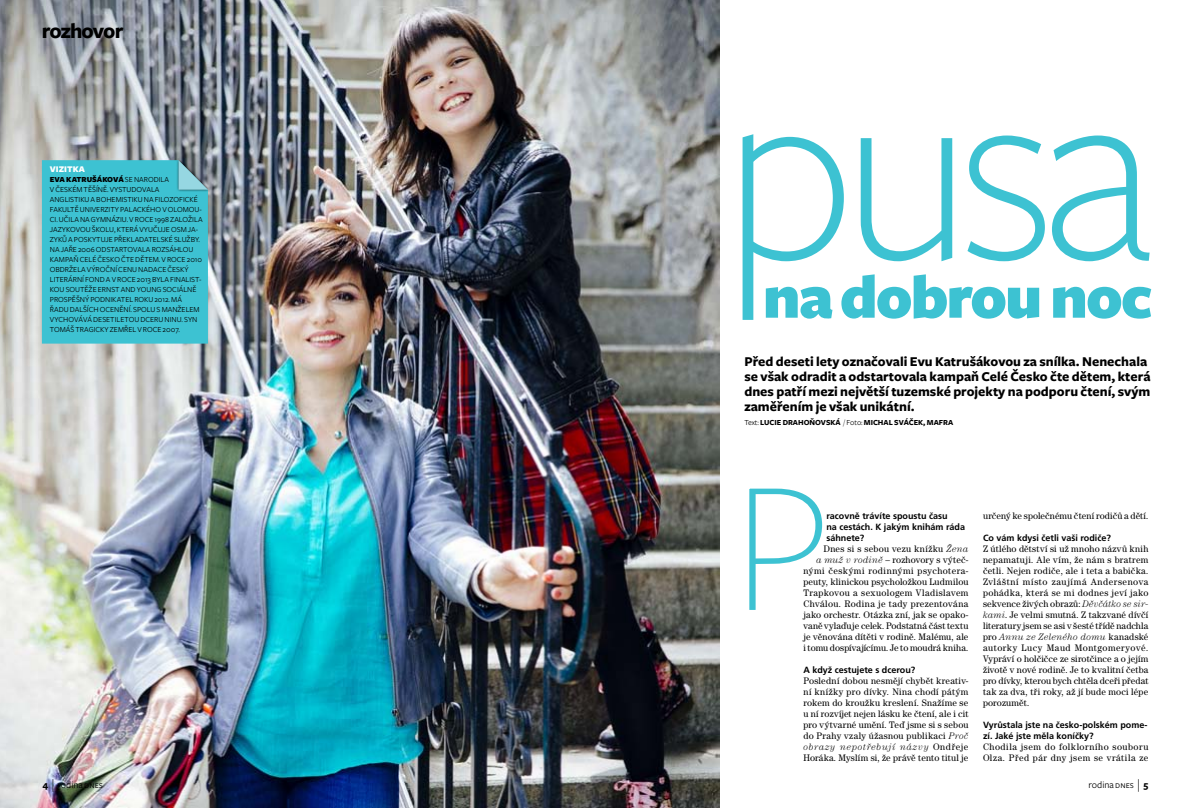
<style>
.page{position:relative;width:1191px;height:808px;background:#fff}
.page>*{position:absolute;margin:0;border:0;box-sizing:border-box;transform-origin:0 0}
.t1{font:300 263px "Freight Sans";color:#3dc2d2}
.t2{font:900 64px "Freight Sans";letter-spacing:-.03em;color:#3dc2d2}
.t3{font:700 22px "Freight Sans";color:#000}
.t4{font:700 14px/15px "Freight Sans";color:#000}
.t5{font:10px "Freight Sans";color:#000}
.t6{font:9.5px/11px "Century CE";letter-spacing:.025em;color:#000;text-align:justify;scale:.96 1}
.t7{font:9.5px/11px "Century CE";letter-spacing:.055em;color:#000;scale:.96 1}
.t8{font:9.5px "Century CE";letter-spacing:.005em;color:#000;scale:.96 1}
.t9{font:700 9px/11px "Frutiger CE";color:#000}
.t10{font:900 9px "Freight Sans";color:#fff}
.t11{font:8px/10px "Freight Sans";color:#000}
.t12{font:700 8px "Freight Sans";color:#000}
.s1{font-weight:900}
.s2{font-weight:400}
.s3{font-weight:300}
.s4{font-weight:300;font-style:italic}
.s5{font-weight:700}
.s6{font-weight:300;font-size:14px}
</style>
<div class="page">
<img style="left:0;top:0;width:719px;height:808px">
<div style="left:176px;top:158px;width:34px;height:34px;background:#000;opacity:.75"></div>
<div style="left:42px;top:160px;width:166px;height:184px;background:#3dc2d2"></div>
<svg style="left:749px;top:488px;width:74px;height:122px"></svg>
<h3 class="t3" style="left:42px;top:18px;width:83px">rozhovor</h3>
<p class="t10" style="left:50px;top:164px;width:37px">VIZITKA</p>
<p class="t11" style="left:50px;top:175px;width:154px"><span class="s1">Eva Katrušáková</span> SE NARODILA<br>V ČESKÉM TĚŠÍNĚ. VYSTUDOVALA<br>ANGLISTIKU A BOHEMISTIKU NA FILOZOFICKÉ FAKULTĚ UNIVERZITY PALACKÉHO V OLOMOU-CI. UČILA NA GYMNÁZIU. V ROCE 1998 ZALOŽILA JAZYKOVOU ŠKOLU, KTERÁ VYUČUJE OSM JA-ZYKŮ A POSKYTUJE PŘEKLADATELSKÉ SLUŽBY.<br>NA JAŘE 2006 ODSTARTOVALA ROZSÁHLOU KAMPAŇ CELÉ ČESKO ČTE DĚTEM. V ROCE 2010<br>OBDRŽELA VÝROČNÍ CENU NADACE ČESKÝ LITERÁRNÍ FOND A V ROCE 2013 BYLA FINALIST-KOU SOUTĚŽE ERNST AND YOUNG SOCIÁLNĚ PROSPĚŠNÝ PODNIKATEL ROKU 2012. MÁ ŘADU DALŠÍCH OCENĚNÍ. SPOLU S MANŽELEM VYCHOVÁVÁ DESETILETOU DCERU N INU. SYN TOMÁŠ TRAGICKY ZEMŘEL V ROCE 2007.</p>
<h1 class="t1" style="left:723px;top:28px;width:434px">pusa</h1>
<h2 class="t2" style="left:763px;top:259px;width:391px">na dobrou noc</h2>
<h3 class="t4" style="left:744px;top:354px;width:407px">Před deseti lety označovali Evu Katrušákovou za snílka. Nenechala se však odradit a odstartovala kampaň Celé Česko čte dětem, která dnes patří mezi největší tuzemské projekty na podporu čtení, svým zaměřením je však unikátní.</h3>
<p class="t12" style="left:744px;top:418px;width:210px"><span class="s2">TEXT:</span> lucie drahoňovská <span class="s3">/</span> <span class="s2">FOTO:</span> michal sváček, mafra</p>
<p class="t9" style="left:826px;top:511px;width:140px">racovně trávíte spoustu času<br>na cestách. K jakým knihám ráda sáhnete?</p>
<p class="t6" style="left:803px;top:543px;width:173px;text-align:right">Dnes si s sebou vezu knížku <span class="s4">Žena<br>a muž v rodině</span> – rozhovory s výteč&shy;nými českými rodinnými psychotera&shy;peuty, klinickou psycholožkou Ludmilou Trapkovou a sexuologem Vladislavem Chválou. Rodina je tady prezentována jako orchestr. Otázka zní, jak se opako&shy;vaně vylaďuje celek. Podstatná část textu je věnována dítěti v rodině. Malému, ale i tomu dospívajícímu. Je to moudrá kniha.</p>
<p class="t9" style="left:803px;top:665px;width:113px">A když cestujete s dcerou?</p>
<p class="t6" style="left:803px;top:675px;width:173px">Poslední dobou nesmějí chybět kreativ&shy;ní knížky pro dívky. Nina chodí pátým rokem do kroužku kreslení. Snažíme se u ní rozvíjet nejen lásku ke čtení, ale i cit pro výtvarné umění. Teď jsme si s sebou do Prahy vzaly úžasnou publikaci <span class="s4">Proč obrazy nepotřebují názvy</span> Ondřeje Horáka. Myslím si, že právě tento titul je</p>
<p class="t8" style="left:983px;top:510px;width:174px">určený ke společnému čtení rodičů a dětí.</p>
<p class="t9" style="left:983px;top:533px;width:129px">Co vám kdysi četli vaši rodiče?</p>
<p class="t6" style="left:983px;top:543px;width:174px">Z útlého dětství si už mnoho názvů knih nepamatuji. Ale vím, že nám s bratrem četli. Nejen rodiče, ale i teta a babička.<br>Zvláštní místo zaujímá Andersenova pohádka, která se mi dodnes jeví jako sekvence živých obrazů: <span class="s4">Děvčátko se sir&shy;kami</span>. Je velmi smutná. Z takzvané dívčí literatury jsem se asi v šesté třídě nadchla pro <span class="s4">Annu ze Zeleného domu</span> kanadské autorky Lucy Maud Montgomeryové.<br>Vypráví o holčičce ze sirotčince a o jejím životě v nové rodině. Je to kvalitní četba pro dívky, kterou bych chtěla dceři předat tak za dva, tři roky, až jí bude moci lépe porozumět.</p>
<p class="t9" style="left:983px;top:720px;width:166px">Vyrůstala jste na česko-polském pome&shy;zí. Jaké jste měla koníčky?</p>
<p class="t7" style="left:983px;top:741px;width:174px">Chodila jsem do folklorního souboru<br>Olza. Před pár dny jsem se vrátila ze</p>
<p class="t5" style="left:43px;top:779px;width:62px"><span class="s5">4</span> <span class="s6">|</span> RODINA DNES</p>
<p class="t5" style="left:1088px;top:779px;width:61px">RODINA DNES <span class="s6">|</span> <span class="s5">5</span></p>
</div>
